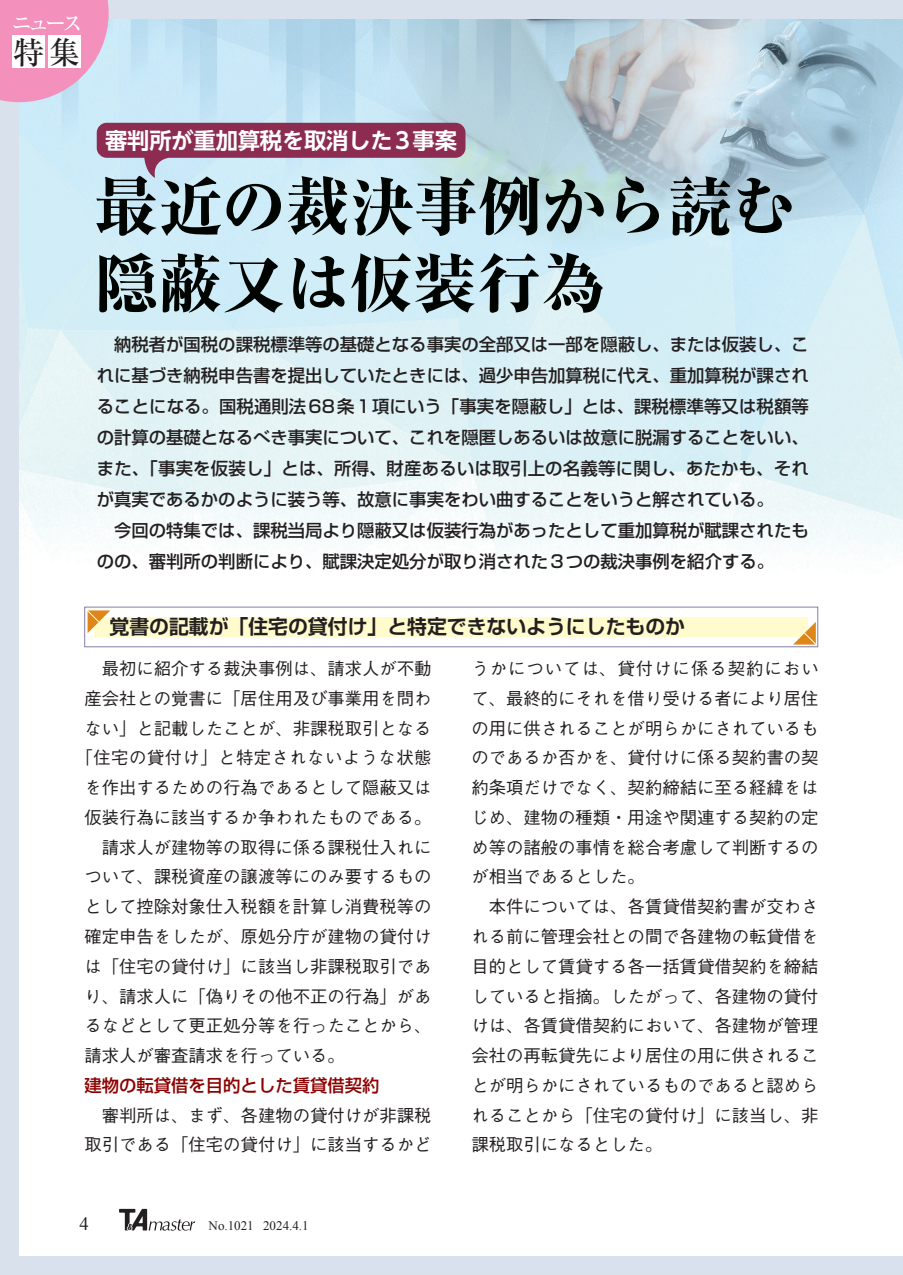
<style>
.page{position:relative;width:903px;height:1275px;background:#d9e1ed}
.page>*{position:absolute;margin:0;border:0;box-sizing:border-box;transform-origin:0 0}
.t1{font:800 64.58px/76.8px "Ryumin Pr 6";letter-spacing:-.01em;color:#000400}
.t2{font:500 30.97px "Ryumin Pr 6";color:#231f20}
.t3{font:700 22.4px "UD Shin Go NT Pr 6 De";letter-spacing:-.01em;color:#fff}
.t4{font:500 21px "Ryumin Pr 6";color:#fff}
.t5{font:700 19.78px "Shin Go Pr 6 De";color:#231f20}
.t6{font:18.55px "Times New Roman";color:#231f20}
.t7{font:500 17.32px/29.8px "Gothic BBB Pr 6";color:#231f20}
.t8{font:500 17.32px/31px "Shin Go Pr 6";color:#231f20}
.t9{font:500 17.32px "Gothic BBB Pr 6";letter-spacing:.025em;color:#231f20}
.t10{font:500 17.32px "Shin Go Pr 6";color:#8b0202}
.t11{font:12.95px "Times New Roman";color:#231f20}
</style>
<div class="page">
<div style="left:20px;top:20px;width:883px;height:1235px;background:#fff"></div>
<img style="left:20px;top:20px;width:883px;height:588px">
<svg style="left:119px;top:1209px;width:76px;height:22px"></svg>
<svg style="left:0;top:0;width:109px;height:102px"></svg>
<div style="left:12px;top:36px;width:33px;height:32px;background:#fff"></div>
<div style="left:48px;top:36px;width:33px;height:32px;background:#fff"></div>
<div style="left:84px;top:607px;width:734px;height:40px;background:#fff;border:1px solid #817ea8"></div>
<div style="left:94px;top:617px;width:714px;height:20px;background:#fffbcc"></div>
<svg style="left:85px;top:609px;width:25px;height:24px"></svg>
<svg style="left:793px;top:622px;width:25px;height:24px"></svg>
<svg style="left:97px;top:123px;width:368px;height:55px"></svg>
<p class="t4" style="left:11px;top:7px;width:73px">ニュース</p>
<h2 class="t2" style="left:13px;top:28px;width:68px">特集</h2>
<p class="t3" style="left:105px;top:122px;width:353px">審判所が重加算税を取消した3事案</p>
<h1 class="t1" style="left:94px;top:166px;width:704px">最近の裁決事例から読む隠蔽又は仮装行為</h1>
<p class="t8" style="left:97px;top:328px;width:714px">　納税者が国税の課税標準等の基礎となる事実の全部又は一部を隠蔽し、または仮装し、これに基づき納税申告書を提出していたときには、過少申告加算税に代え、重加算税が課されることになる。国税通則法68条1項にいう「事実を隠蔽し」とは、課税標準等又は税額等の計算の基礎となるべき事実について、これを隠匿しあるいは故意に脱漏することをいい、また、「事実を仮装し」とは、所得、財産あるいは取引上の名義等に関し、あたかも、それが真実であるかのように装う等、故意に事実をわい曲することをいうと解されている。<br>　今回の特集では、課税当局より隠蔽又は仮装行為があったとして重加算税が賦課されたものの、審判所の判断により、賦課決定処分が取り消された3つの裁決事例を紹介する。</p>
<p class="t5" style="left:110px;top:611px;width:577px">覚書の記載が「住宅の貸付け」と特定できないようにしたものか</p>
<p class="t7" style="left:84px;top:653px;width:349px">　最初に紹介する裁決事例は、請求人が不動</p>
<p class="t7" style="left:84px;top:682px;width:349px">産会社との覚書に「居住用及び事業用を問わ</p>
<p class="t7" style="left:84px;top:712px;width:349px">ない」と記載したことが、非課税取引となる</p>
<p class="t9" style="left:76px;top:744px;width:357px">「住宅の貸付け」と特定されないような状態</p>
<p class="t7" style="left:84px;top:772px;width:349px">を作出するための行為であるとして隠蔽又は</p>
<p class="t7" style="left:84px;top:801px;width:349px">仮装行為に該当するか争われたものである。</p>
<p class="t7" style="left:84px;top:831px;width:349px">　請求人が建物等の取得に係る課税仕入れに</p>
<p class="t7" style="left:84px;top:861px;width:349px">ついて、課税資産の譲渡等にのみ要するもの</p>
<p class="t7" style="left:84px;top:891px;width:349px">として控除対象仕入税額を計算し消費税等の</p>
<p class="t7" style="left:84px;top:920px;width:349px">確定申告をしたが、原処分庁が建物の貸付け</p>
<p class="t7" style="left:84px;top:950px;width:349px">は「住宅の貸付け」に該当し非課税取引であ</p>
<p class="t7" style="left:84px;top:980px;width:349px">り、請求人に「偽りその他不正の行為」があ</p>
<p class="t7" style="left:84px;top:1010px;width:349px">るなどとして更正処分等を行ったことから、</p>
<p class="t7" style="left:84px;top:1039px;width:262px">請求人が審査請求を行っている。</p>
<p class="t10" style="left:84px;top:1071px;width:297px">建物の転貸借を目的とした賃貸借契約</p>
<p class="t7" style="left:84px;top:1099px;width:349px">　審判所は、まず、各建物の貸付けが非課税取引である「住宅の貸付け」に該当するかど</p>
<p class="t6" style="left:79px;top:1212px;width:11px">4</p>
<p class="t11" style="left:209px;top:1217px;width:102px">No.1021 2024.4.1</p>
<p class="t7" style="left:471px;top:653px;width:349px">うかについては、貸付けに係る契約において、最終的にそれを借り受ける者により居住の用に供されることが明らかにされているものであるか否かを、貸付けに係る契約書の契約条項だけでなく、契約締結に至る経緯をはじめ、建物の種類・用途や関連する契約の定め等の諸般の事情を総合考慮して判断するのが相当であるとした。<br>　本件については、各賃貸借契約書が交わされる前に管理会社との間で各建物の転貸借を目的として賃貸する各一括賃貸借契約を締結していると指摘。したがって、各建物の貸付けは、各賃貸借契約において、各建物が管理会社の再転貸先により居住の用に供されることが明らかにされているものであると認められることから「住宅の貸付け」に該当し、非課税取引になるとした。</p>
</div>
